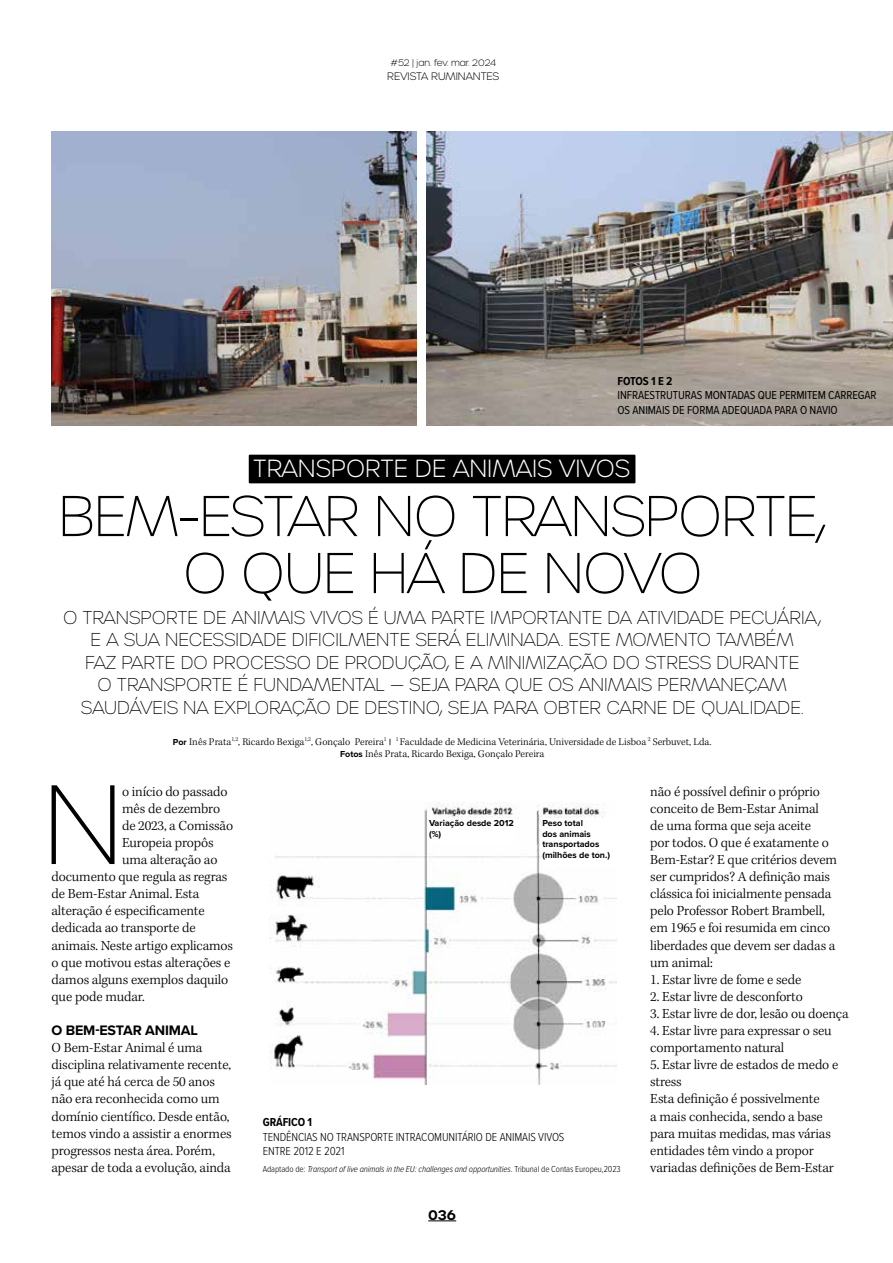
<style>
.page{position:relative;width:893px;height:1263px;background:#fff}
.page>*{position:absolute;margin:0;border:0;box-sizing:border-box;transform-origin:0 0}
.t1{font:100 108.75px "Urbane";color:#000}
.t2{font:100 55.5px/57px "Urbane";letter-spacing:-.02em;color:#000;text-align:center}
.t3{font:200 24px "Urbane";color:#fff}
.t4{font:100 18px/22.5px "Urbane";color:#000;text-align:center}
.t5{font:300 14.25px/17.1px "Kepler Std";letter-spacing:-.01em;color:#000}
.t6{font:700 14.25px "Proxima Nova";letter-spacing:-.01em;color:#000}
.t7{font:600 13.5px "Urbane";color:#000}
.t8{font:12px/14.4px "Proxima Nova Cond";letter-spacing:-.01em;color:#000}
.t9{font:300 12px/14.4px "Proxima Nova Cond";letter-spacing:-.01em;color:#000}
.t10{font:700 12px "Proxima Nova Cond";letter-spacing:-.01em;color:#000}
.t11{font:300 10.5px/12.6px "Kepler Std";color:#000;text-align:center}
.t12{font:200 10.5px "Urbane";color:#000}
.t13{font:italic 300 9px "Proxima Nova Cond";letter-spacing:-.01em;color:#000}
.t14{font:700 9px/10.8px "Proxima Nova";color:#000}
.t15{font:200 9px "Urbane";color:#000}
.s1{font-family:"Proxima Nova";font-weight:700;font-size:9px}
.s2{font-style:normal}
</style>
<div class="page">
<svg style="left:428px;top:1220px;width:28px;height:1px"></svg>
<div style="left:249px;top:455px;width:386px;height:28px;background:#000"></div>
<img style="left:51px;top:132px;width:365px;height:293px">
<img style="left:427px;top:132px;width:466px;height:293px">
<img style="left:269px;top:802px;width:348px;height:282px">
<div style="left:429px;top:819px;width:85px;height:25px;background:#fff"></div>
<div style="left:542px;top:819px;width:85px;height:48px;background:#fff"></div>
<p class="t15" style="left:391px;top:57px;width:107px">#52 | jan. fev. mar. 2024</p>
<p class="t12" style="left:387px;top:69px;width:113px">REVISTA RUMINANTES</p>
<p class="t10" style="left:618px;top:372px;width:56px">FOTOS 1 E 2</p>
<p class="t8" style="left:618px;top:387px;width:260px">INFRAESTRUTURAS MONTADAS QUE PERMITEM CARREGAR<br>OS ANIMAIS DE FORMA ADEQUADA PARA O NAVIO</p>
<h3 class="t3" style="left:253px;top:453px;width:378px">TRANSPORTE DE ANIMAIS VIVOS</h3>
<h2 class="t2" style="left:58px;top:488px;width:770px">BEM-ESTAR NO TRANSPORTE,<br>O QUE HÁ DE NOVO</h2>
<p class="t4" style="left:63px;top:606px;width:760px">O TRANSPORTE DE ANIMAIS VIVOS É UMA PARTE IMPORTANTE DA ATIVIDADE PECUÁRIA, E A SUA NECESSIDADE DIFICILMENTE SERÁ ELIMINADA. ESTE MOMENTO TAMBÉM<br>FAZ PARTE DO PROCESSO DE PRODUÇÃO, E A MINIMIZAÇÃO DO STRESS DURANTE<br>O TRANSPORTE É FUNDAMENTAL — SEJA PARA QUE OS ANIMAIS PERMANEÇAM SAUDÁVEIS NA EXPLORAÇÃO DE DESTINO, SEJA PARA OBTER CARNE DE QUALIDADE.</p>
<p class="t11" style="left:173px;top:736px;width:540px"><span class="s1">Por</span> Inês Prata<sup>1,2</sup>, Ricardo Bexiga<sup>1,2</sup>, Gonçalo Pereira<sup>1</sup> <span class="s1">|</span> <sup>1</sup> Faculdade de Medicina Veterinária, Universidade de Lisboa <sup>2</sup> Serbuvet, Lda.<br><span class="s1">Fotos</span> Inês Prata, Ricardo Bexiga, Gonçalo Pereira</p>
<h1 class="t1" style="left:43px;top:756px;width:82px">N</h1>
<p class="t5" style="left:122px;top:783px;width:107px">o início do passado</p>
<p class="t5" style="left:122px;top:800px;width:100px">mês de dezembro</p>
<p class="t5" style="left:122px;top:817px;width:113px">de 2023, a Comissão</p>
<p class="t5" style="left:122px;top:834px;width:93px">Europeia propôs</p>
<p class="t5" style="left:122px;top:852px;width:97px">uma alteração ao</p>
<p class="t5" style="left:52px;top:869px;width:177px">documento que regula as regras</p>
<p class="t5" style="left:52px;top:886px;width:149px">de Bem-Estar Animal. Esta</p>
<p class="t5" style="left:52px;top:903px;width:155px">alteração é especificamente</p>
<p class="t5" style="left:52px;top:920px;width:146px">dedicada ao transporte de</p>
<p class="t5" style="left:52px;top:937px;width:183px">animais. Neste artigo explicamos</p>
<p class="t5" style="left:52px;top:954px;width:180px">o que motivou estas alterações e</p>
<p class="t5" style="left:52px;top:971px;width:178px">damos alguns exemplos daquilo</p>
<p class="t5" style="left:52px;top:988px;width:95px">que pode mudar.</p>
<p class="t6" style="left:52px;top:1020px;width:148px">O BEM-ESTAR ANIMAL</p>
<p class="t5" style="left:52px;top:1040px;width:182px">O Bem-Estar Animal é uma disciplina relativamente recente, já que até há cerca de 50 anos não era reconhecida como um domínio científico. Desde então, temos vindo a assistir a enormes progressos nesta área. Porém, apesar de toda a evolução, ainda</p>
<p class="t14" style="left:429px;top:817px;width:86px">Variação desde 2012 (%)</p>
<p class="t14" style="left:542px;top:817px;width:69px">Peso total<br>dos animais transportados (milhões de ton.)</p>
<p class="t10" style="left:263px;top:1113px;width:51px">GRÁFICO 1</p>
<p class="t9" style="left:263px;top:1129px;width:303px">TENDÊNCIAS NO TRANSPORTE INTRACOMUNITÁRIO DE ANIMAIS VIVOS<br>ENTRE 2012 E 2021</p>
<p class="t13" style="left:263px;top:1162px;width:359px"><span class="s2">Adaptado de:</span> Transport of live animals in the EU: challenges and opportunities<span class="s2">. Tribunal de Contas Europeu,2023</span></p>
<p class="t7" style="left:428px;top:1205px;width:29px">036</p>
<p class="t5" style="left:650px;top:783px;width:188px">não é possível definir o próprio conceito de Bem-Estar Animal<br>de uma forma que seja aceite<br>por todos. O que é exatamente o<br>Bem-Estar? E que critérios devem ser cumpridos? A definição mais clássica foi inicialmente pensada pelo Professor Robert Brambell, em 1965 e foi resumida em cinco liberdades que devem ser dadas a um animal:</p>
<p class="t5" style="left:650px;top:971px;width:152px">1. Estar livre de fome e sede</p>
<p class="t5" style="left:650px;top:988px;width:154px">2. Estar livre de desconforto</p>
<p class="t5" style="left:650px;top:1005px;width:200px">3. Estar livre de dor, lesão ou doença</p>
<p class="t5" style="left:650px;top:1023px;width:183px">4. Estar livre para expressar o seu comportamento natural</p>
<p class="t5" style="left:650px;top:1057px;width:189px">5. Estar livre de estados de medo e stress<br>Esta definição é possivelmente<br>a mais conhecida, sendo a base para muitas medidas, mas várias entidades têm vindo a propor variadas definições de Bem-Estar</p>
</div>
